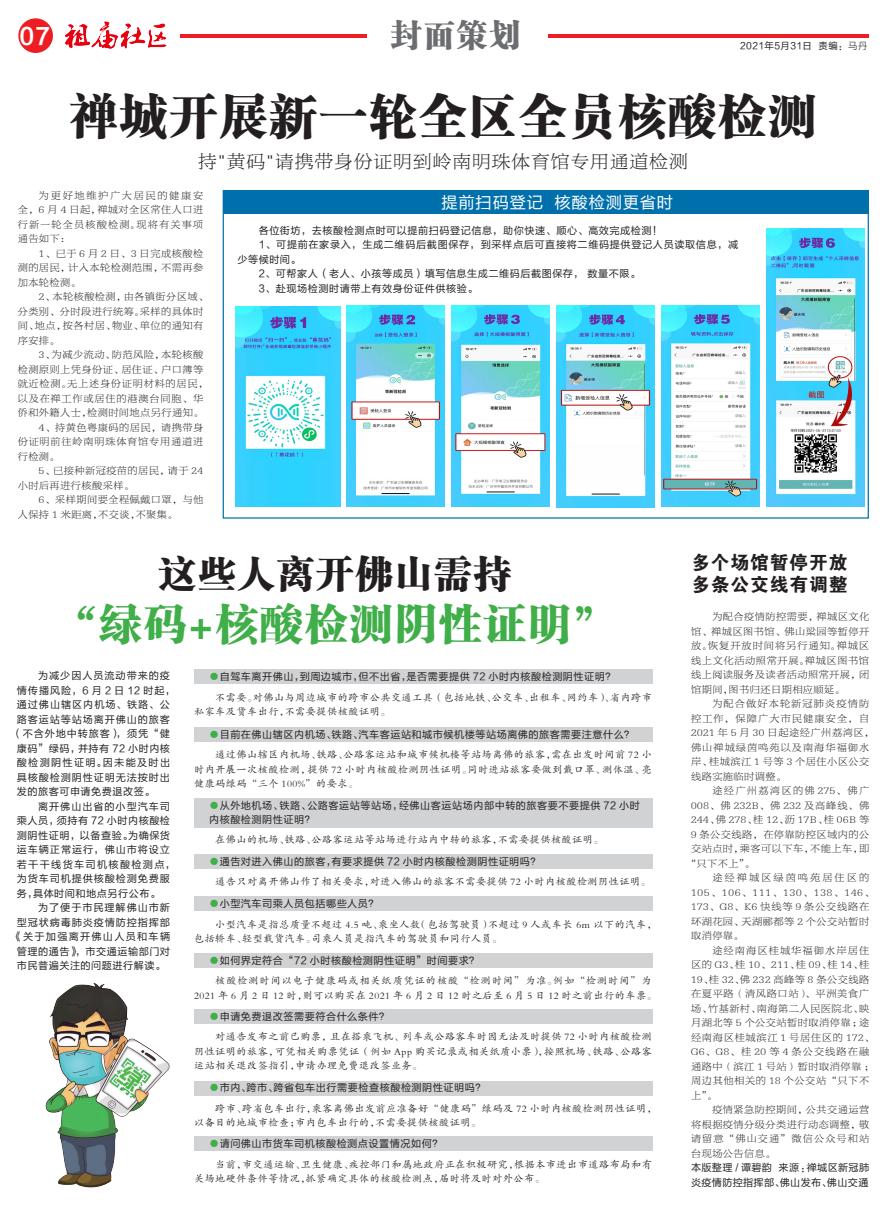
<style>
.page{position:relative;width:886px;height:1205px;background:#fff}
.page>*{position:absolute;margin:0;border:0;box-sizing:border-box;transform-origin:0 0}
.t1{font:47.5px "FZCSK GBK1 0";letter-spacing:.05em;color:#231f20}
.t2{font:42.5px "FZCSK GBK1 0";letter-spacing:.05em;color:#40ae49}
.t3{font:37.5px "FZCSK GBK1 0";letter-spacing:.05em;color:#231f20}
.t4{font:31.25px "FZCSK GBK1 0";color:#6c6d70}
.t5{font:22.5px "FZLTCHK GBK1 0";color:#fff}
.t6{font:18.75px "FZBYSK FSSB GBK1 0";letter-spacing:.05em;color:#231f20}
.t7{font:18.75px "FZDHTK GBK1 0";letter-spacing:.05em;color:#231f20}
.t8{font:16.25px "FZLTHK GBK1 0";letter-spacing:.05em;color:#fff}
.t9{font:10.12px/14.5px "FZBYSK FSSB GBK1 0";letter-spacing:.05em;color:#231f20;text-align:justify}
.t10{font:10.12px/14.5px "FZKTK GBK1 0";letter-spacing:.05em;color:#231f20}
.t11{font:10.12px/14.5px "FZLTHK GBK1 0";letter-spacing:.05em;color:#231f20}
.t12{font:10.12px/14.5px "FZLTHK GBK1 0";letter-spacing:.085em;color:#231f20}
.t13{font:10.12px/14.5px "FZBYSK FSSB GBK1 0";letter-spacing:.105em;color:#231f20}
.t14{font:10.12px/14.5px "FZKTK GBK1 0";letter-spacing:.095em;color:#231f20}
.t15{font:10.12px/14.5px "FZBYSK FSSB GBK1 0";letter-spacing:.08em;color:#231f20}
.t16{font:10.12px "FZLTHK GBK1 0";letter-spacing:.095em;color:#231f20}
.t17{font:10.12px/14.5px "FZLTHK GBK1 0";letter-spacing:.03em;color:#231f20}
.t18{font:10.12px "FZBYSK FSSB GBK1 0";letter-spacing:.14em;color:#231f20}
.t19{font:10.12px "FZLTHK GBK1 0";letter-spacing:.13em;color:#231f20}
.t20{font:10.12px "FZLTHK GBK1 0";letter-spacing:.125em;color:#231f20}
.t21{font:9.38px "FZLTHJW GB1 0";letter-spacing:.05em;color:#231f20}
.s1{font-family:"FZLTKHK GBK1 0"}
.s2{color:#40ae49}
</style>
<div class="page">
<img style="left:236px;top:306px;width:104px;height:47px">
<img style="left:236px;top:353px;width:104px;height:154px">
<div style="left:223px;top:191px;width:645px;height:23px;background:#0070ac"></div>
<div style="left:194px;top:670px;width:459px;height:14px;background:#d1d2d4"></div>
<div style="left:194px;top:727px;width:459px;height:14px;background:#d1d2d4"></div>
<div style="left:194px;top:854px;width:459px;height:14px;background:#d1d2d4"></div>
<div style="left:194px;top:896px;width:459px;height:15px;background:#d1d2d4"></div>
<div style="left:194px;top:953px;width:459px;height:14px;background:#d1d2d4"></div>
<div style="left:194px;top:1009px;width:459px;height:14px;background:#d1d2d4"></div>
<div style="left:194px;top:1081px;width:459px;height:14px;background:#d1d2d4"></div>
<div style="left:194px;top:1137px;width:459px;height:14px;background:#d1d2d4"></div>
<div style="left:194px;top:798px;width:459px;height:29px;background:#d1d2d4"></div>
<div style="left:18px;top:18px;width:35px;height:35px;background:#ee1d23;border-radius:50%"></div>
<hr style="left:181px;top:35px;width:186px;height:3px;background:#ee1d23">
<hr style="left:548px;top:35px;width:320px;height:3px;background:#ee1d23">
<img style="left:65px;top:21px;width:102px;height:28px">
<img style="left:45px;top:982px;width:125px;height:206px">
<img style="left:243px;top:374px;width:86px;height:86px">
<img style="left:347px;top:306px;width:98px;height:201px">
<img style="left:452px;top:306px;width:98px;height:201px">
<img style="left:557px;top:306px;width:98px;height:201px">
<img style="left:662px;top:306px;width:98px;height:200px">
<img style="left:767px;top:228px;width:98px;height:278px">
<p class="t5" style="left:19px;top:24px;width:32px">07</p>
<p class="t4" style="left:391px;top:17px;width:131px">封面策划</p>
<p class="t21" style="left:740px;top:41px;width:129px">2021年5月31日 责编：<span class="s1">马丹</span></p>
<p class="t1" style="left:70px;top:89px;width:747px">禅城开展新一轮全区全员核酸检测</p>
<p class="t6" style="left:198px;top:152px;width:491px">持"黄码"请携带身份证明到岭南明珠体育馆专用通道检测</p>
<p class="t9" style="left:18px;top:188px;width:187px;text-indent:21px">为更好地维护广大居民的健康安全，6 月 4 日起，禅城对全区常住人口进行新一轮全员核酸检测。现将有关事项通告如下：</p>
<p class="t9" style="left:18px;top:246px;width:187px;text-indent:21px">1、已于 6 月 2 日、3 日完成核酸检测的居民，计入本轮检测范围，不需再参加本轮检测。</p>
<p class="t9" style="left:18px;top:290px;width:192px;text-align:left;text-indent:21px">2、本轮核酸检测，由各镇街分区域、分类别、分时段进行统筹。采样的具体时间、地点，按各村居、物业、单位的通知有序安排。</p>
<p class="t9" style="left:18px;top:348px;width:192px;text-align:left;text-indent:21px">3、为减少流动、防范风险，本轮核酸检测原则上凭身份证、居住证、户口簿等就近检测。无上述身份证明材料的居民，以及在禅工作或居住的港澳台同胞、华侨和外籍人士，检测时间地点另行通知。</p>
<p class="t9" style="left:18px;top:420px;width:187px;text-indent:21px">4、持黄色粤康码的居民，请携带身份证明前往岭南明珠体育馆专用通道进行检测。</p>
<p class="t9" style="left:18px;top:464px;width:187px;text-indent:21px">5、已接种新冠疫苗的居民，请于 24小时后再进行核酸采样。</p>
<p class="t9" style="left:18px;top:493px;width:187px;text-indent:21px">6、采样期间要全程佩戴口罩，与他人保持 1 米距离，不交谈，不聚集。</p>
<p class="t8" style="left:441px;top:193px;width:233px">提前扫码登记 核酸检测更省时</p>
<p class="t11" style="left:259px;top:223px;width:405px">各位街坊，去核酸检测点时可以提前扫码登记信息，助你快速、顺心、高效完成检测！</p>
<p class="t11" style="left:237px;top:238px;width:502px;text-indent:21px">1、可提前在家录入，生成二维码后截图保存，到采样点后可直接将二维码提供登记人员读取信息，减少等候时间。</p>
<p class="t11" style="left:259px;top:267px;width:383px">2、可帮家人（老人、小孩等成员）填写信息生成二维码后截图保存， 数量不限。</p>
<p class="t11" style="left:259px;top:281px;width:220px">3、赴现场检测时请带上有效身份证件供核验。</p>
<p class="t3" style="left:159px;top:553px;width:354px">这些人离开佛山需持</p>
<p class="t2" style="left:54px;top:600px;width:562px">“绿码+核酸检测阴性证明”</p>
<p class="t16" style="left:38px;top:670px;width:133px">为减少因人员流动带来的疫</p>
<p class="t16" style="left:17px;top:685px;width:160px">情传播风险，6 月 2 日 12 时起，</p>
<p class="t16" style="left:17px;top:699px;width:155px">通过佛山辖区内机场、铁路、公</p>
<p class="t12" style="left:17px;top:712px;width:155px">路客运站等站场离开佛山的旅客</p>
<p class="t12" style="left:12px;top:727px;width:160px">（不含外地中转旅客），须凭“健</p>
<p class="t11" style="left:17px;top:741px;width:155px">康码”绿码，并持有 72 小时内核</p>
<p class="t19" style="left:17px;top:757px;width:155px">酸检测阴性证明。因未能及时出</p>
<p class="t12" style="left:17px;top:770px;width:155px">具核酸检测阴性证明无法按时出</p>
<p class="t11" style="left:17px;top:785px;width:139px">发的旅客可申请免费退改签。</p>
<p class="t12" style="left:17px;top:799px;width:160px;text-indent:21px">离开佛山出省的小型汽车司乘人员，须持有 72 小时内核酸检测阴性证明，以备查验。为确保货运车辆正常运行，佛山市将设立若干干线货车司机核酸检测点，为货车司机提供核酸检测免费服务，具体时间和地点另行公布。</p>
<p class="t16" style="left:38px;top:902px;width:133px">为了便于市民理解佛山市新</p>
<p class="t12" style="left:17px;top:915px;width:155px">型冠状病毒肺炎疫情防控指挥部</p>
<p class="t20" style="left:12px;top:931px;width:160px">《关于加强离开佛山人员和车辆</p>
<p class="t11" style="left:17px;top:944px;width:155px">管理的通告》，市交通运输部门对</p>
<p class="t11" style="left:17px;top:959px;width:150px">市民普遍关注的问题进行解读。</p>
<p class="t11" style="left:209px;top:670px;width:408px"><span class="s2">●</span>自驾车离开佛山，到周边城市，但不出省，是否需要提供 72 小时内核酸检测阴性证明？</p>
<p class="t10" style="left:194px;top:690px;width:459px;text-indent:21px">不需要。对佛山与周边城市的跨市公共交通工具（包括地铁、公交车、出租车、网约车）、省内跨市私家车及货车出行，不需要提供核酸证明。</p>
<p class="t10" style="left:194px;top:748px;width:459px;text-align:justify;text-indent:21px">通过佛山辖区内机场、铁路、公路客运站和城市候机楼等站场离佛的旅客，需在出发时间前 72 小时内开展一次核酸检测，提供 72 小时内核酸检测阴性证明。同时进站旅客要做到戴口罩、测体温、亮健康码绿码“三个 100%”的要求。</p>
<p class="t11" style="left:209px;top:727px;width:427px"><span class="s2">●</span>目前在佛山辖区内机场、铁路、汽车客运站和城市候机楼等站场离佛的旅客需要注意什么？</p>
<p class="t11" style="left:209px;top:798px;width:432px"><span class="s2">●</span>从外地机场、铁路、公路客运站等站场，经佛山客运站场内部中转的旅客要不要提供 72 小时内核酸检测阴性证明？</p>
<p class="t10" style="left:215px;top:833px;width:390px">在佛山的机场、铁路、公路客运站等站场进行站内中转的旅客，不需要提供核酸证明。</p>
<p class="t11" style="left:209px;top:854px;width:333px"><span class="s2">●</span>通告对进入佛山的旅客，有要求提供 72 小时内核酸检测阴性证明吗？</p>
<p class="t11" style="left:209px;top:896px;width:171px"><span class="s2">●</span>小型汽车司乘人员包括哪些人员？</p>
<p class="t10" style="left:215px;top:874px;width:437px">通告只对离开佛山作了相关要求，对进入佛山的旅客不需要提供 72 小时内核酸检测阴性证明。</p>
<p class="t10" style="left:194px;top:917px;width:464px;text-indent:21px">小型汽车是指总质量不超过 4.5 吨、乘坐人数（包括驾驶员）不超过 9 人或车长 6m 以下的汽车，包括轿车、轻型载货汽车。司乘人员是指汽车的驾驶员和同行人员。</p>
<p class="t14" style="left:194px;top:974px;width:464px;text-indent:21px">核酸检测时间以电子健康码或相关纸质凭证的核酸“检测时间”为准。例如“检测时间”为<br>2021 年 6 月 2 日 12 时，则可以购买在 2021 年 6 月 2 日 12 时之后至 6 月 5 日 12 时之前出行的车票。</p>
<p class="t10" style="left:194px;top:1029px;width:459px;text-align:justify;text-indent:21px">对通告发布之前已购票，且在搭乘飞机、列车或公路客车时因无法及时提供 72 小时内核酸检测阴性证明的旅客，可凭相关购票凭证（例如 App 购买记录或相关纸质小票），按照机场、铁路、公路客运站相关退改签指引，申请办理免费退改签业务。</p>
<p class="t10" style="left:194px;top:1101px;width:464px;text-indent:21px">跨市、跨省包车出行，乘客离佛出发前应准备好“健康码”绿码及 72 小时内核酸检测阴性证明，以备目的地城市检查；市内包车出行的，不需要提供核酸证明。</p>
<p class="t10" style="left:194px;top:1157px;width:459px;text-indent:21px">当前，市交通运输、卫生健康、疾控部门和属地政府正在积极研究，根据本市进出市道路布局和有关场地硬件条件等情况，抓紧确定具体的核酸检测点，届时将及时对外公布。</p>
<p class="t11" style="left:209px;top:953px;width:272px"><span class="s2">●</span>如何界定符合“72 小时核酸检测阴性证明”时间要求？</p>
<p class="t11" style="left:209px;top:1009px;width:182px"><span class="s2">●</span>申请免费退改签需要符合什么条件？</p>
<p class="t11" style="left:209px;top:1081px;width:278px"><span class="s2">●</span>市内、跨市、跨省包车出行需要检查核酸检测阴性证明吗？</p>
<p class="t11" style="left:209px;top:1136px;width:235px"><span class="s2">●</span>请问佛山市货车司机核酸检测点设置情况如何？</p>
<p class="t7" style="left:691px;top:552px;width:158px">多个场馆暂停开放</p>
<p class="t7" style="left:691px;top:574px;width:158px">多条公交线有调整</p>
<p class="t9" style="left:691px;top:609px;width:180px;text-indent:21px">为配合疫情防控需要，禅城区文化馆、禅城区图书馆、佛山梁园等暂停开放。恢复开放时间将另行通知。禅城区线上文化活动照常开展。禅城区图书馆线上阅读服务及读者活动照常开展，闭馆期间，图书归还日期相应顺延。</p>
<p class="t13" style="left:691px;top:696px;width:185px;text-indent:21px">为配合做好本轮新冠肺炎疫情防控工作，保障广大市民健康安全，自<br>2021 年 5 月 30 日起途经广州荔湾区，佛山禅城绿茵鸣苑以及南海华福御水岸、桂城滨江 1 号等 3 个居住小区公交线路实施临时调整。</p>
<p class="t18" style="left:712px;top:785px;width:158px">途经广州荔湾区的佛 275、佛广</p>
<p class="t9" style="left:691px;top:798px;width:180px">008、佛 232B、佛 232 及高峰线、佛</p>
<p class="t9" style="left:691px;top:812px;width:180px">244、佛 278、桂 12、沥 17B、桂 06B 等</p>
<p class="t9" style="left:691px;top:827px;width:180px">9 条公交线路，在停靠防控区域内的公</p>
<p class="t9" style="left:691px;top:841px;width:180px">交站点时，乘客可以下车，不能上车，即</p>
<p class="t9" style="left:686px;top:856px;width:70px">“只下不上”。</p>
<p class="t15" style="left:691px;top:870px;width:185px;text-indent:21px">途经禅城区绿茵鸣苑居住区的<br>105、106、111、130、138、146、<br>173、G8、K6 快线等 9 条公交线路在环湖花园、天湖郦都等 2 个公交站暂时取消停靠。</p>
<p class="t9" style="left:691px;top:943px;width:185px;text-align:left;text-indent:21px">途经南海区桂城华福御水岸居住区的 G3、桂 10、211、桂 09、桂 14、桂<br>19、桂 32、佛 232 高峰等 8 条公交线路在夏平路（清风路口站）、平洲美食广场、竹基新村、南海第二人民医院北、映月湖北等 5 个公交站暂时取消停靠；途经南海区桂城滨江 1 号居住区的 172、<br>G6、G8、桂 20 等 4 条公交线路在融通路中（滨江 1 号站）暂时取消停靠；周边其他相关的 18 个公交站“只下不上”。</p>
<p class="t9" style="left:691px;top:1102px;width:180px;text-indent:21px">疫情紧急防控期间，公共交通运营将根据疫情分级分类进行动态调整，敬请留意“佛山交通”微信公众号和站台现场公告信息。</p>
<p class="t17" style="left:691px;top:1160px;width:180px">本版整理 / 谭碧韵 来源：禅城区新冠肺炎疫情防控指挥部、佛山发布、佛山交通</p>
</div>
